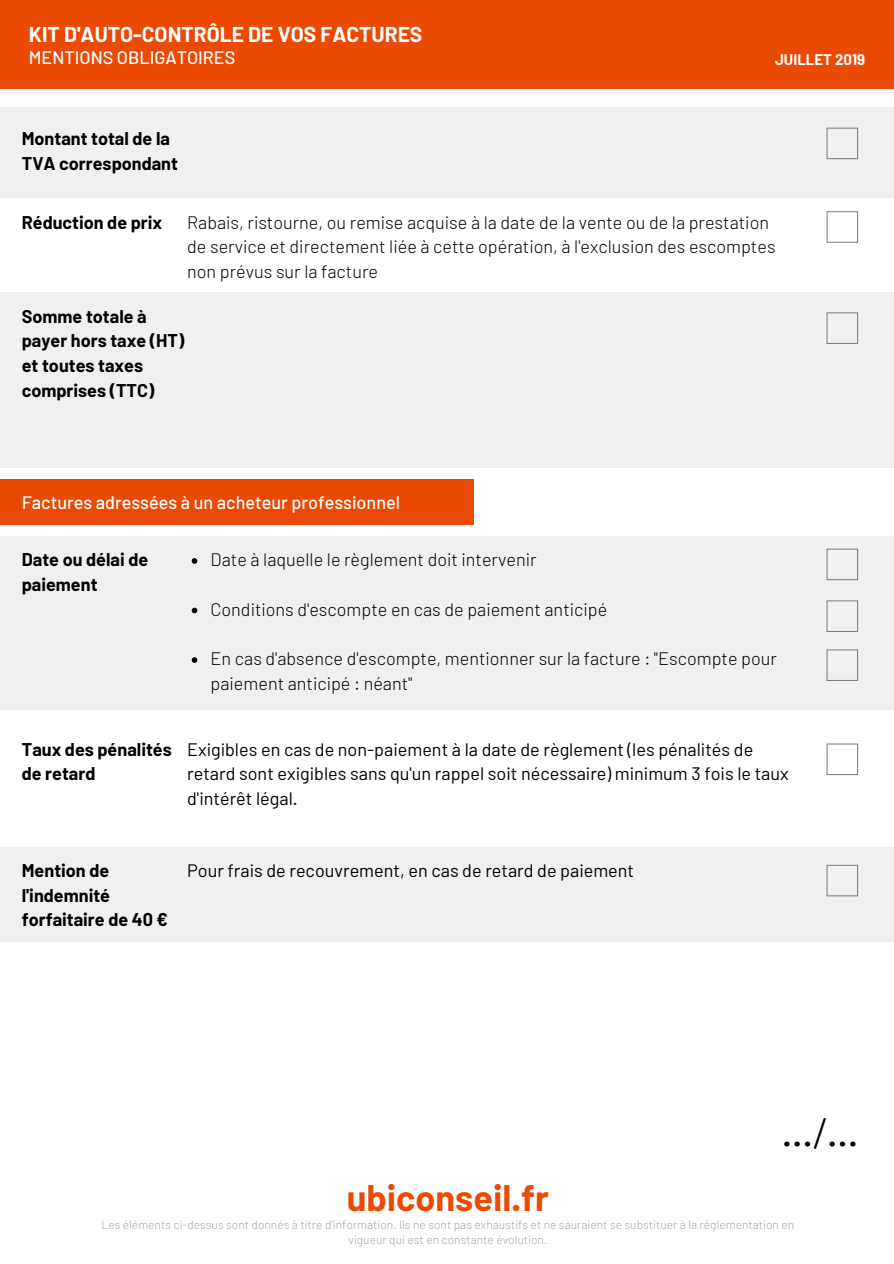
<style>
.page{position:relative;width:894px;height:1264px;background:#fff}
.page>*{position:absolute;margin:0;border:0;box-sizing:border-box;transform-origin:0 0}
.t1{font:700 36px "Barlow";color:#ea4a03}
.t2{font:36px "Trocchi";color:#000}
.t3{font:700 21px "Barlow";color:#fff}
.t4{font:300 18px/24.8px "Barlow";color:#000}
.t5{font:18px/24.8px "Barlow";color:#000}
.t6{font:700 18px/24.8px "Barlow";color:#000}
.t7{font:500 18px "Barlow";color:#fff}
.t8{font:700 15px "Barlow";color:#fff}
.t9{font:300 12px/15.8px "Barlow";color:#a6a6a6;text-align:center}
</style>
<div class="page">
<div style="left:0;top:0;width:893px;height:89px;background:#ea4a03"></div>
<div style="left:0;top:108px;width:893px;height:90px;background:#eff0f2"></div>
<svg style="left:826px;top:128px;width:31px;height:31px"></svg>
<svg style="left:826px;top:211px;width:31px;height:32px"></svg>
<div style="left:0;top:292px;width:893px;height:176px;background:#eff0f2"></div>
<svg style="left:826px;top:312px;width:31px;height:32px"></svg>
<div style="left:0;top:536px;width:893px;height:173px;background:#eff0f2"></div>
<svg style="left:192px;top:558px;width:5px;height:5px"></svg>
<svg style="left:192px;top:607px;width:5px;height:6px"></svg>
<svg style="left:192px;top:657px;width:5px;height:6px"></svg>
<svg style="left:826px;top:548px;width:31px;height:32px"></svg>
<svg style="left:826px;top:743px;width:31px;height:32px"></svg>
<div style="left:0;top:846px;width:893px;height:95px;background:#eff0f2"></div>
<svg style="left:826px;top:864px;width:31px;height:32px"></svg>
<div style="left:0;top:479px;width:473px;height:45px;background:#ea4a03"></div>
<svg style="left:826px;top:600px;width:31px;height:32px"></svg>
<svg style="left:826px;top:649px;width:31px;height:32px"></svg>
<p class="t3" style="left:29px;top:21px;width:395px">KIT D'AUTO-CONTRÔLE DE VOS FACTURES</p>
<p class="t7" style="left:29px;top:46px;width:208px">MENTIONS OBLIGATOIRES</p>
<p class="t6" style="left:22px;top:125px;width:158px">Montant total de la<br>TVA correspondant</p>
<p class="t8" style="left:774px;top:50px;width:91px">JUILLET 2019</p>
<p class="t6" style="left:22px;top:209px;width:142px">Réduction de prix</p>
<p class="t4" style="left:187px;top:209px;width:589px">Rabais, ristourne, ou remise acquise à la date de la vente ou de la prestation de service et directement liée à cette opération, à l'exclusion des escomptes non prévus sur la facture</p>
<p class="t6" style="left:22px;top:303px;width:164px">Somme totale à payer hors taxe (HT) et toutes taxes comprises (TTC)</p>
<p class="t7" style="left:22px;top:491px;width:380px">Factures adressées à un acheteur professionnel</p>
<p class="t6" style="left:22px;top:546px;width:128px">Date ou délai de paiement</p>
<p class="t4" style="left:210px;top:546px;width:327px">Date à laquelle le règlement doit intervenir</p>
<p class="t4" style="left:210px;top:596px;width:398px">Conditions d'escompte en cas de paiement anticipé</p>
<p class="t4" style="left:210px;top:645px;width:567px">En cas d'absence d'escompte, mentionner sur la facture : "Escompte pour paiement anticipé : néant"</p>
<p class="t6" style="left:22px;top:736px;width:151px">Taux des pénalités de retard</p>
<p class="t5" style="left:187px;top:736px;width:603px">Exigibles en cas de non-paiement à la date de règlement (les pénalités de retard sont exigibles sans qu'un rappel soit nécessaire) minimum 3 fois le taux d'intérêt légal.</p>
<p class="t6" style="left:22px;top:857px;width:148px">Mention de l'indemnité forfaitaire de 40 €</p>
<p class="t5" style="left:187px;top:857px;width:448px">Pour frais de recouvrement, en cas de retard de paiement</p>
<h1 class="t1" style="left:347px;top:1174px;width:203px">ubiconseil.fr</h1>
<h1 class="t2" style="left:781px;top:1109px;width:78px">.../...</h1>
<p class="t9" style="left:101px;top:1215px;width:694px">Les éléments ci-dessus sont donnés à titre d'information. Ils ne sont pas exhaustifs et ne sauraient se substituer à la réglementation en vigueur qui est en constante évolution.</p>
</div>
